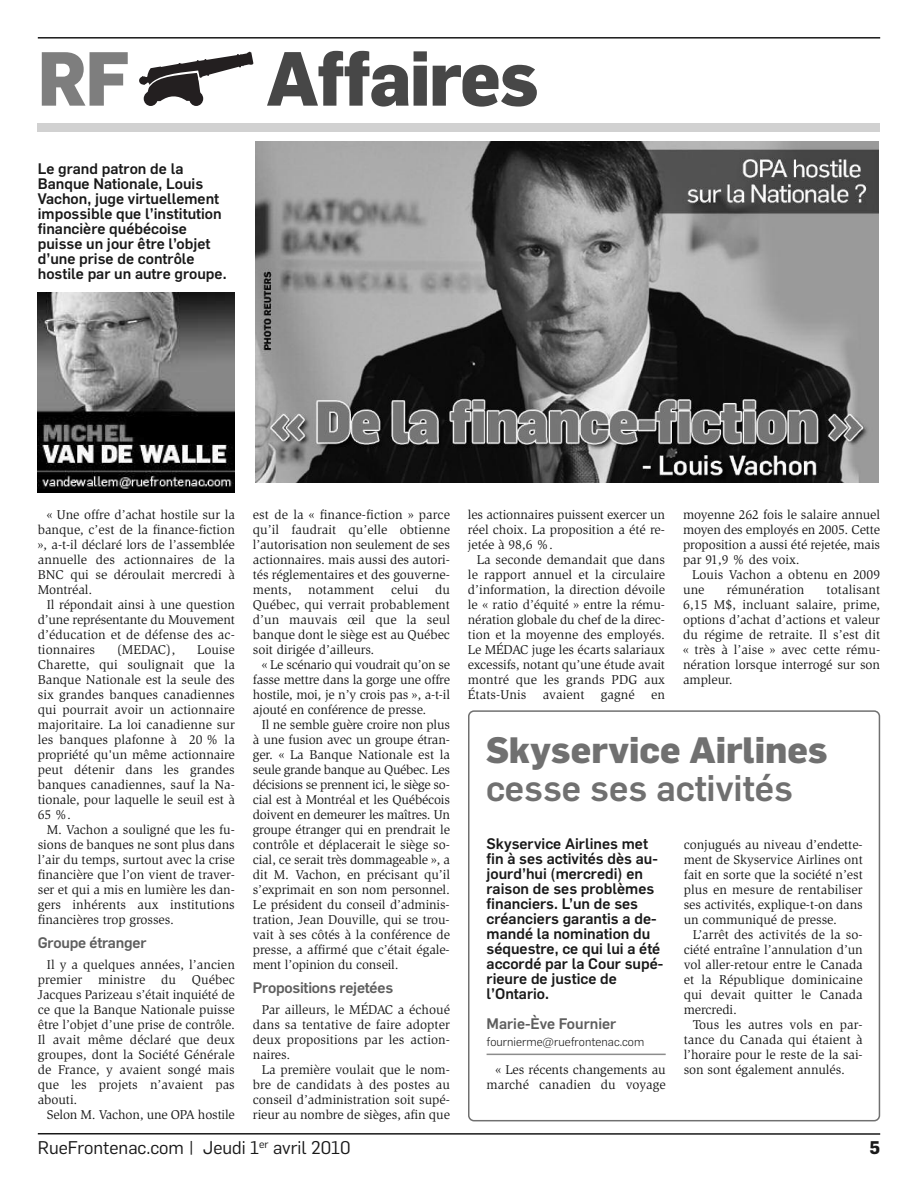
<style>
.page{position:relative;width:918px;height:1188px;background:#fff}
.page>*{position:absolute;margin:0;border:0;box-sizing:border-box;transform-origin:0 0}
.t1{font:800 75px "Flama";letter-spacing:-.02em;color:#474747;scale:.95 1}
.t2{font:800 75px "Flama";color:#7e7e7e;scale:.95 1}
.t3{font:800 36px "Flama";color:#707070}
.t4{font:500 36px "Flama";color:#707070}
.t5{font:18px "Flama";color:#191919}
.t6{font:700 18px "Flama";color:#191919}
.t7{font:500 15px/15px "Flama";color:#191919}
.t8{font:500 15px "Flama";letter-spacing:-.015em;color:#5e5e5e}
.t9{font:13.2px/15px "Slimbach Std";letter-spacing:-.005em;color:#191919;text-align:justify}
.t10{font:300 12px "Flama";color:#191919}
</style>
<div class="page">
<svg style="left:468px;top:710px;width:412px;height:411px"></svg>
<div style="left:189px;top:91px;width:14px;height:15px;background:#231f20;border-radius:50%"></div>
<div style="left:144px;top:91px;width:14px;height:15px;background:#231f20;border-radius:50%"></div>
<svg style="left:139px;top:52px;width:114px;height:49px"></svg>
<hr style="left:38px;top:1133px;width:842px;height:2px;background:#191919">
<hr style="left:38px;top:37px;width:842px;height:2px;background:#191919">
<div style="left:38px;top:123px;width:842px;height:9px;background:#d1d1d1"></div>
<img style="left:256px;top:142px;width:622px;height:340px">
<svg style="left:38px;top:492px;width:197px;height:1px"></svg>
<img style="left:38px;top:292px;width:197px;height:200px">
<hr style="left:487px;top:1054px;width:179px;height:1px;background:#8c8c8c">
<h1 class="t2" style="left:38px;top:44px;width:98px">RF</h1>
<h1 class="t1" style="left:266px;top:44px;width:288px">Affaires</h1>
<p class="t7" style="left:38px;top:162px;width:190px">Le grand patron de la<br>Banque Nationale, Louis<br>Vachon, juge virtuellement impossible que l’institution financière québécoise puisse un jour être l’objet d’une prise de contrôle hostile par un autre groupe.</p>
<p class="t9" style="left:38px;top:508px;width:199px;text-indent:9px">« Une offre d’achat hostile sur la banque, c’est de la finance-fiction », a-t-il déclaré lors de l’assemblée annuelle des actionnaires de la BNC qui se déroulait mercredi à Montréal.</p>
<p class="t9" style="left:38px;top:598px;width:199px;text-indent:9px">Il répondait ainsi à une question d’une représentante du Mouvement d’éducation et de défense des ac&shy;tionnaires</p>
<p class="t9" style="left:117px;top:643px;width:60px">(MEDAC),</p>
<p class="t9" style="left:38px;top:643px;width:199px;text-indent:159px">Louise Charette, qui soulignait que la Banque Nationale est la seule des six grandes banques canadiennes qui pourrait avoir un actionnaire majoritaire. La loi canadienne sur les banques plafonne à 20 % la propriété qu'un même actionnaire peut détenir dans les grandes banques canadiennes, sauf la Na&shy;tionale, pour laquelle le seuil est à 65 %.</p>
<p class="t9" style="left:38px;top:823px;width:199px;text-indent:9px">M. Vachon a souligné que les fu&shy;sions de banques ne sont plus dans l’air du temps, surtout avec la crise financière que l’on vient de traver&shy;ser et qui a mis en lumière les dan&shy;gers inhérents aux institutions financières trop grosses.</p>
<p class="t8" style="left:38px;top:936px;width:110px">Groupe étranger</p>
<p class="t9" style="left:38px;top:958px;width:199px;text-indent:9px">Il y a quelques années, l’ancien premier ministre du Québec Jacques Parizeau s’était inquiété de ce que la Banque Nationale puisse être l’objet d’une prise de contrôle.<br>Il avait même déclaré que deux groupes, dont la Société Générale de France, y avaient songé mais que les projets n’avaient pas abouti.</p>
<p class="t9" style="left:47px;top:1108px;width:190px">Selon M. Vachon, une OPA hostile</p>
<p class="t9" style="left:253px;top:508px;width:199px">est de la « finance-fiction » parce qu’il faudrait qu’elle obtienne l’autorisation non seulement de ses actionnaires. mais aussi des autori&shy;tés réglementaires et des gouverne&shy;ments,</p>
<p class="t9" style="left:253px;top:583px;width:199px;text-indent:182px">du Québec, qui verrait probablement d’un mauvais œil que la seul banque dont le siège est au Québec soit dirigée d’ailleurs.</p>
<p class="t9" style="left:253px;top:658px;width:199px;text-indent:9px">« Le scénario qui voudrait qu’on se fasse mettre dans la gorge une offre hostile, moi, je n’y crois pas », a-t-il ajouté en conférence de presse.</p>
<p class="t9" style="left:253px;top:718px;width:199px;text-indent:9px">Il ne semble guère croire non plus à une fusion avec un groupe étran&shy;ger. « La Banque Nationale est la seule grande banque au Québec. Les décisions se prennent ici, le siège so&shy;cial est à Montréal et les Québécois doivent en demeurer les maîtres. Un groupe étranger qui en prendrait le contrôle et déplacerait le siège so&shy;cial, ce serait très dommageable », a dit M. Vachon, en précisant qu’il s’exprimait en son nom personnel.<br>Le président du conseil d’adminis&shy;tration, Jean Douville, qui se trou&shy;vait à ses côtés à la conférence de presse, a affirmé que c’était égale&shy;ment l’opinion du conseil.</p>
<p class="t8" style="left:253px;top:981px;width:142px">Propositions rejetées</p>
<p class="t9" style="left:253px;top:1003px;width:199px;text-indent:9px">Par ailleurs, le MÉDAC a échoué dans sa tentative de faire adopter deux propositions par les action&shy;naires.</p>
<p class="t9" style="left:253px;top:1063px;width:199px;text-indent:9px">La première voulait que le nom&shy;bre de candidats à des postes au conseil d’administration soit supé&shy;rieur au nombre de sièges, afin que</p>
<p class="t9" style="left:308px;top:583px;width:68px">notamment</p>
<p class="t9" style="left:391px;top:583px;width:29px">celui</p>
<p class="t9" style="left:468px;top:508px;width:199px">les actionnaires puissent exercer un réel choix. La proposition a été re&shy;jetée à 98,6 %.</p>
<p class="t9" style="left:468px;top:553px;width:199px;text-indent:9px">La seconde demandait que dans le rapport annuel et la circulaire d’information, la direction dévoile le « ratio d’équité » entre la rému&shy;nération globale du chef de la direc&shy;tion et la moyenne des employés.<br>Le MÉDAC juge les écarts salariaux excessifs, notant qu’une étude avait montré que les grands PDG aux États-Unis</p>
<p class="t9" style="left:543px;top:688px;width:43px">avaient</p>
<p class="t9" style="left:601px;top:688px;width:35px">gagné</p>
<p class="t9" style="left:651px;top:688px;width:15px">en</p>
<p class="t9" style="left:683px;top:508px;width:199px">moyenne 262 fois le salaire annuel moyen des employés en 2005. Cette proposition a aussi été rejetée, mais par 91,9 % des voix.</p>
<p class="t9" style="left:683px;top:568px;width:199px;text-indent:9px">Louis Vachon a obtenu en 2009 une</p>
<p class="t9" style="left:727px;top:583px;width:79px">rémunération</p>
<p class="t9" style="left:683px;top:583px;width:199px;text-indent:144px">totalisant 6,15 M$, incluant salaire, prime, options d’achat d’actions et valeur du régime de retraite. Il s’est dit « très à l’aise » avec cette rému&shy;nération lorsque interrogé sur son ampleur.</p>
<h2 class="t3" style="left:486px;top:734px;width:343px">Skyservice Airlines</h2>
<h2 class="t4" style="left:486px;top:771px;width:308px">cesse ses activités</h2>
<p class="t7" style="left:487px;top:837px;width:178px">Skyservice Airlines met fin à ses activités dès au&shy;jourd’hui (mercredi) en raison de ses problèmes financiers. L’un de ses créanciers garantis a de&shy;mandé la nomination du séquestre, ce qui lui a été accordé par la Cour supé&shy;rieure de justice de l’Ontario.</p>
<p class="t8" style="left:487px;top:1017px;width:131px">Marie-Ève Fournier</p>
<p class="t10" style="left:487px;top:1036px;width:159px">fournierme@ruefrontenac.com</p>
<p class="t9" style="left:487px;top:1063px;width:181px;text-align:right">« Les récents changements au marché canadien du voyage</p>
<p class="t9" style="left:684px;top:838px;width:181px">conjugués au niveau d’endette&shy;ment de Skyservice Airlines ont fait en sorte que la société n’est plus en mesure de rentabiliser ses activités, explique-t-on dans un communiqué de presse.</p>
<p class="t9" style="left:684px;top:928px;width:181px;text-indent:9px">L’arrêt des activités de la so&shy;ciété entraîne l’annulation d’un vol aller-retour entre le Canada et la République dominicaine qui devait quitter le Canada mercredi.</p>
<p class="t9" style="left:684px;top:1018px;width:181px;text-indent:9px">Tous les autres vols en par&shy;tance du Canada qui étaient à l’horaire pour le reste de la sai&shy;son sont également annulés.</p>
<h3 class="t5" style="left:38px;top:1139px;width:315px">RueFrontenac.com | Jeudi 1<sup>er</sup> avril 2010</h3>
<h3 class="t6" style="left:870px;top:1140px;width:12px">5</h3>
</div>
